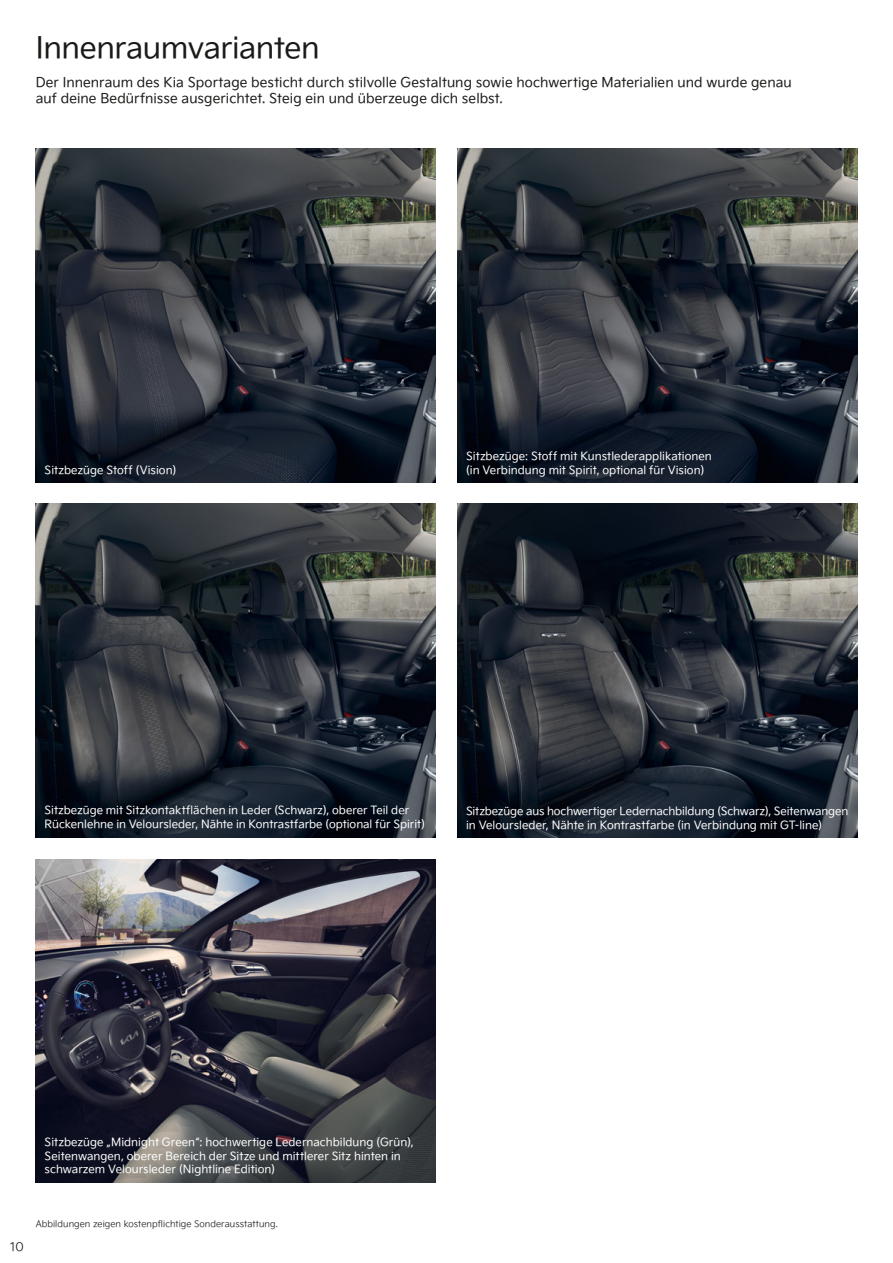
<style>
.page{position:relative;width:893px;height:1263px;background:#fff}
.page>*{position:absolute;margin:0;border:0;box-sizing:border-box;transform-origin:0 0}
.t1{font:29.4px "Kia Signature OTF Regular";letter-spacing:-.01em;color:#1a1a18}
.t2{font:13.5px/16.2px "Kia Signature OTF Regular";letter-spacing:.005em;color:#1a1a18}
.t3{font:12px "Kia Signature OTF Light";color:#1a1a18}
.t4{font:11.25px/13.5px "Kia Signature OTF Regular";color:#fff}
.t5{font:9px "Kia Signature OTF Light";letter-spacing:.005em;color:#1a1a18}
</style>
<div class="page">
<img style="left:36px;top:149px;width:400px;height:333px">
<img style="left:457px;top:149px;width:400px;height:333px">
<img style="left:457px;top:504px;width:400px;height:334px">
<img style="left:36px;top:504px;width:400px;height:334px">
<img style="left:36px;top:859px;width:400px;height:323px">
<h1 class="t1" style="left:36px;top:26px;width:285px">Innenraumvarianten</h1>
<p class="t2" style="left:36px;top:73px;width:758px">Der Innenraum des Kia Sportage besticht durch stilvolle Gestaltung sowie hochwertige Materialien und wurde genau auf deine Bed쏗rfnisse ausgerichtet. Steig ein und 쏗berzeuge dich selbst.</p>
<p class="t4" style="left:45px;top:462px;width:133px">Sitzbez쏗ge Stoff (Vision)</p>
<p class="t4" style="left:466px;top:449px;width:247px">Sitzbez쏗ge: Stoff mit Kunstlederapplikationen (in Verbindung mit Spirit, optional f쏗r Vision)</p>
<p class="t4" style="left:45px;top:803px;width:382px">Sitzbez쏗ge mit Sitzkontakt쏿쌹chen in Leder (Schwarz), oberer Teil der<br>R쏗ckenlehne in Veloursleder, N쌹hte in Kontrastfarbe (optional f쏗r Spirit)</p>
<p class="t4" style="left:466px;top:804px;width:384px">Sitzbez쏗ge aus hochwertiger Ledernachbildung (Schwarz), Seitenwangen in Veloursleder, N쌹hte in Kontrastfarbe (in Verbindung mit GT-line)</p>
<p class="t4" style="left:45px;top:1135px;width:370px">Sitzbez쏗ge 씮Midnight Green“: hochwertige Ledernachbildung (Gr쏗n),<br>Seitenwangen, oberer Bereich der Sitze und mittlerer Sitz hinten in schwarzem Veloursleder (Nightline Edition)</p>
<p class="t3" style="left:10px;top:1238px;width:15px">10</p>
<p class="t5" style="left:36px;top:1217px;width:243px">Abbildungen zeigen kostenpflichtige Sonderausstattung.</p>
</div>
